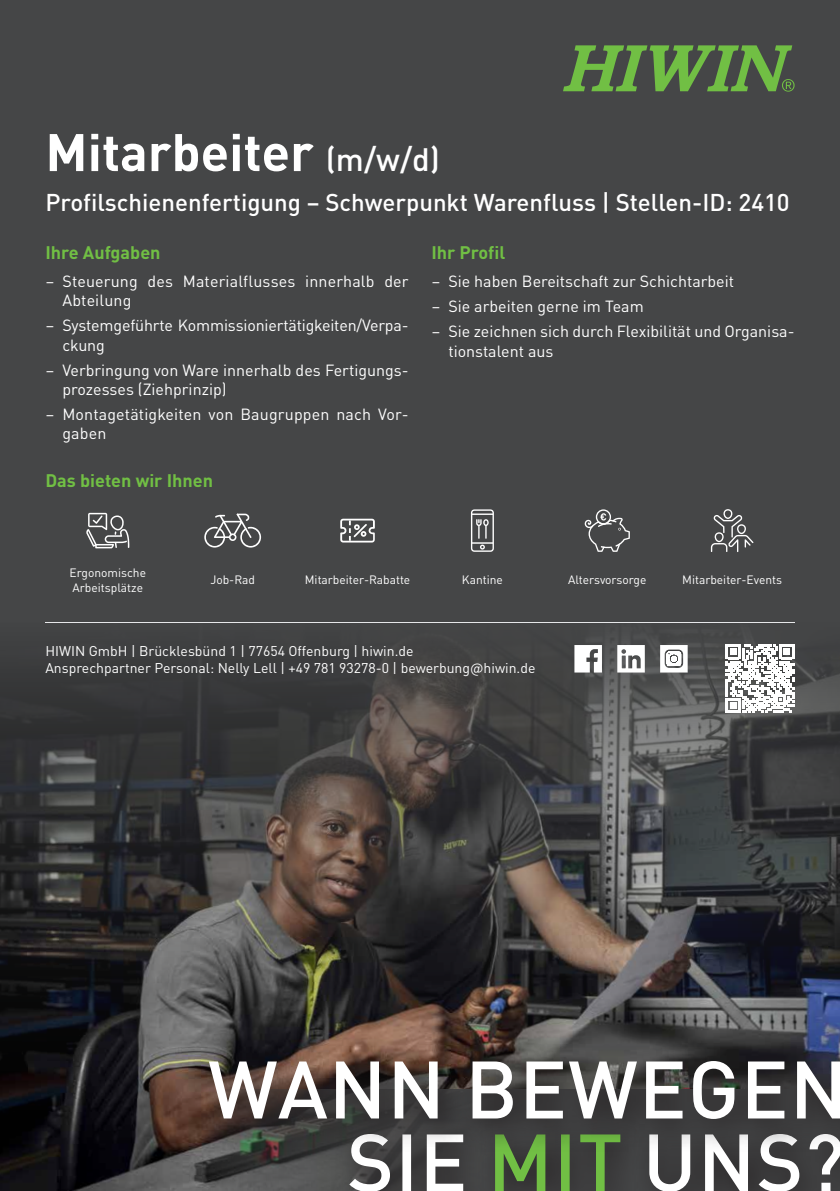
<style>
.page{position:relative;width:840px;height:1191px;background:#fff}
.page>*{position:absolute;margin:0;border:0;box-sizing:border-box;transform-origin:0 0}
.t1{font:700 52px "DIN Pro";color:#fff}
.t2{font:500 24px "DIN Pro";color:#fff}
.t3{font:700 18px "DIN Pro";color:#71bf44}
.t4{font:16px/19.2px "DIN Pro";color:#fff}
.t5{font:14px/16.8px "DIN Pro";color:#fff}
.t6{font:12px/14.4px "DIN Pro";color:#fff}
.s1{font-weight:500;font-size:32px}
</style>
<div class="page">
<div style="left:0;top:0;width:839px;height:1191px;background:#454647"></div>
<img style="left:0;top:622px;width:839px;height:569px">
<svg style="left:563px;top:45px;width:231px;height:47px"></svg>
<svg style="left:209px;top:1151px;width:126px;height:40px;background:#4b4b4b"></svg>
<hr style="left:45px;top:622px;width:749px;height:1px;background:#e6e7e9">
<svg style="left:86px;top:513px;width:43px;height:35px"></svg>
<svg style="left:204px;top:513px;width:57px;height:34px"></svg>
<svg style="left:340px;top:519px;width:34px;height:23px"></svg>
<svg style="left:471px;top:509px;width:22px;height:43px"></svg>
<svg style="left:584px;top:509px;width:45px;height:43px"></svg>
<svg style="left:710px;top:509px;width:43px;height:43px"></svg>
<svg style="left:651px;top:1151px;width:188px;height:40px"></svg>
<div style="left:478px;top:1117px;width:173px;height:74px;background:#414243"></div>
<svg style="left:495px;top:1151px;width:122px;height:40px"></svg>
<svg style="left:335px;top:1151px;width:143px;height:40px"></svg>
<svg style="left:349px;top:1151px;width:114px;height:40px"></svg>
<svg style="left:194px;top:1044px;width:645px;height:107px"></svg>
<svg style="left:209px;top:1061px;width:630px;height:58px"></svg>
<svg style="left:725px;top:644px;width:68px;height:68px"></svg>
<svg style="left:659px;top:645px;width:28px;height:27px"></svg>
<svg style="left:617px;top:645px;width:27px;height:27px"></svg>
<svg style="left:574px;top:645px;width:27px;height:27px"></svg>
<h1 class="t1" style="left:45px;top:109px;width:396px">Mitarbeiter <span class="s1">(m/w/d)</span></h1>
<h2 class="t2" style="left:45px;top:183px;width:745px">Profilschienenfertigung – Schwerpunkt Warenfluss | Stellen-ID: 2410</h2>
<p class="t3" style="left:45px;top:237px;width:117px">Ihre Aufgaben</p>
<p class="t4" style="left:62px;top:270px;width:347px;text-indent:-17px">– Steuerung des Materialflusses innerhalb der<br>Abteilung</p>
<p class="t4" style="left:62px;top:315px;width:347px;text-indent:-17px">– Systemgeführte Kommissioniertätigkeiten/Verpa&shy;ckung</p>
<p class="t4" style="left:62px;top:359px;width:347px;text-indent:-17px">– Verbringung von Ware innerhalb des Fertigungs&shy;prozesses (Ziehprinzip)</p>
<p class="t4" style="left:62px;top:404px;width:347px;text-indent:-17px">– Montagetätigkeiten von Baugruppen nach Vor&shy;gaben</p>
<p class="t3" style="left:431px;top:237px;width:75px">Ihr Profil</p>
<p class="t4" style="left:431px;top:270px;width:304px">– Sie haben Bereitschaft zur Schichtarbeit</p>
<p class="t4" style="left:431px;top:296px;width:214px">– Sie arbeiten gerne im Team</p>
<p class="t4" style="left:448px;top:321px;width:347px;text-indent:-17px">– Sie zeichnen sich durch Flexibilität und Organisa&shy;tionstalent aus</p>
<p class="t3" style="left:45px;top:465px;width:169px">Das bieten wir Ihnen</p>
<p class="t6" style="left:70px;top:565px;width:78px">Ergonomische<br>Arbeitsplätze</p>
<p class="t6" style="left:210px;top:572px;width:46px">Job-Rad</p>
<p class="t6" style="left:305px;top:572px;width:107px">Mitarbeiter-Rabatte</p>
<p class="t6" style="left:461px;top:572px;width:43px">Kantine</p>
<p class="t6" style="left:567px;top:572px;width:80px">Altersvorsorge</p>
<p class="t6" style="left:681px;top:572px;width:101px">Mitarbeiter-Events</p>
<p class="t5" style="left:45px;top:641px;width:491px">HIWIN GmbH | Brücklesbünd 1 | 77654 Offenburg | hiwin.de<br>Ansprechpartner Personal: Nelly Lell | +49 781 93278-0 | bewerbung@hiwin.de</p>
</div>
